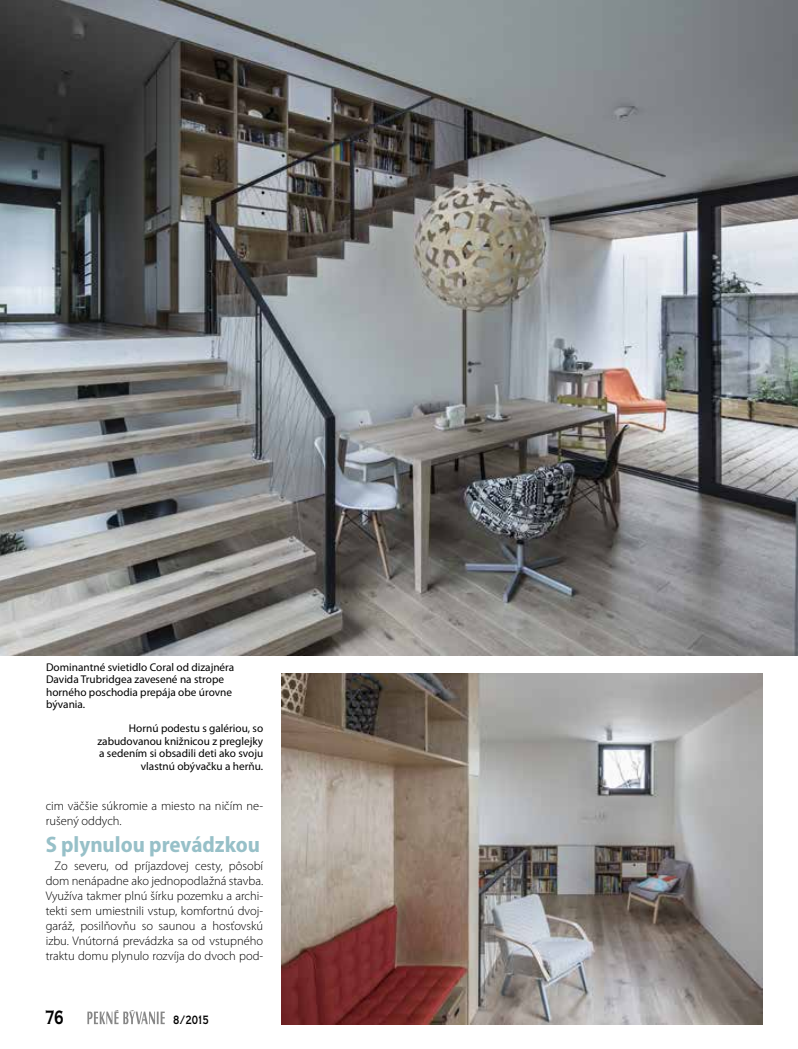
<style>
.page{position:relative;width:798px;height:1049px;background:#fff}
.page>*{position:absolute;margin:0;border:0;box-sizing:border-box;transform-origin:0 0}
.t1{font:700 semi-condensed 22.5px "Myriad Pro";color:#97c0c8}
.t2{font:20px "Copperplate TCE Bol Con";color:#000;scale:.8 1}
.t3{font:300 12.5px/15px "Myriad Pro";color:#000}
.t4{font:12.5px "Copperplate TCE Bol Con";color:#000;scale:.8 1}
.t5{font:11.25px/12.5px "Myriad Pro";color:#000}
</style>
<div class="page">
<svg style="left:87px;top:1010px;width:78px;height:14px"></svg>
<img style="left:0;top:0;width:797px;height:656px">
<img style="left:281px;top:673px;width:481px;height:351px">
<p class="t5" style="left:46px;top:661px;width:190px">Dominantné svietidlo Coral od dizajnéra<br>Davida Trubridgea zavesené na strope horného poschodia prepája obe úrovne bývania.</p>
<p class="t5" style="left:97px;top:722px;width:167px;text-align:right">Hornú podestu s galériou, so zabudovanou knižnicou z preglejky a sedením si obsadili deti ako svoju vlastnú obývačku a herňu.</p>
<p class="t3" style="left:46px;top:799px;width:219px">cim väčšie súkromie a miesto na ničím ne&shy;rušený oddych.</p>
<h1 class="t1" style="left:46px;top:832px;width:216px">S plynulou prevádzkou</h1>
<p class="t3" style="left:46px;top:859px;width:219px;text-align:justify;text-indent:9px">Zo severu, od príjazdovej cesty, pôsobí dom nenápadne ako jednopodlažná stavba.<br>Využíva takmer plnú šírku pozemku a archi&shy;tekti sem umiestnili vstup, komfortnú dvoj&shy;garáž, posilňovňu so saunou a hosťovskú izbu. Vnútorná prevádzka sa od vstupného traktu domu plynulo rozvíja do dvoch pod-</p>
<h2 class="t2" style="left:45px;top:1007px;width:25px">76</h2>
<p class="t4" style="left:173px;top:1013px;width:46px">8/2015</p>
</div>
